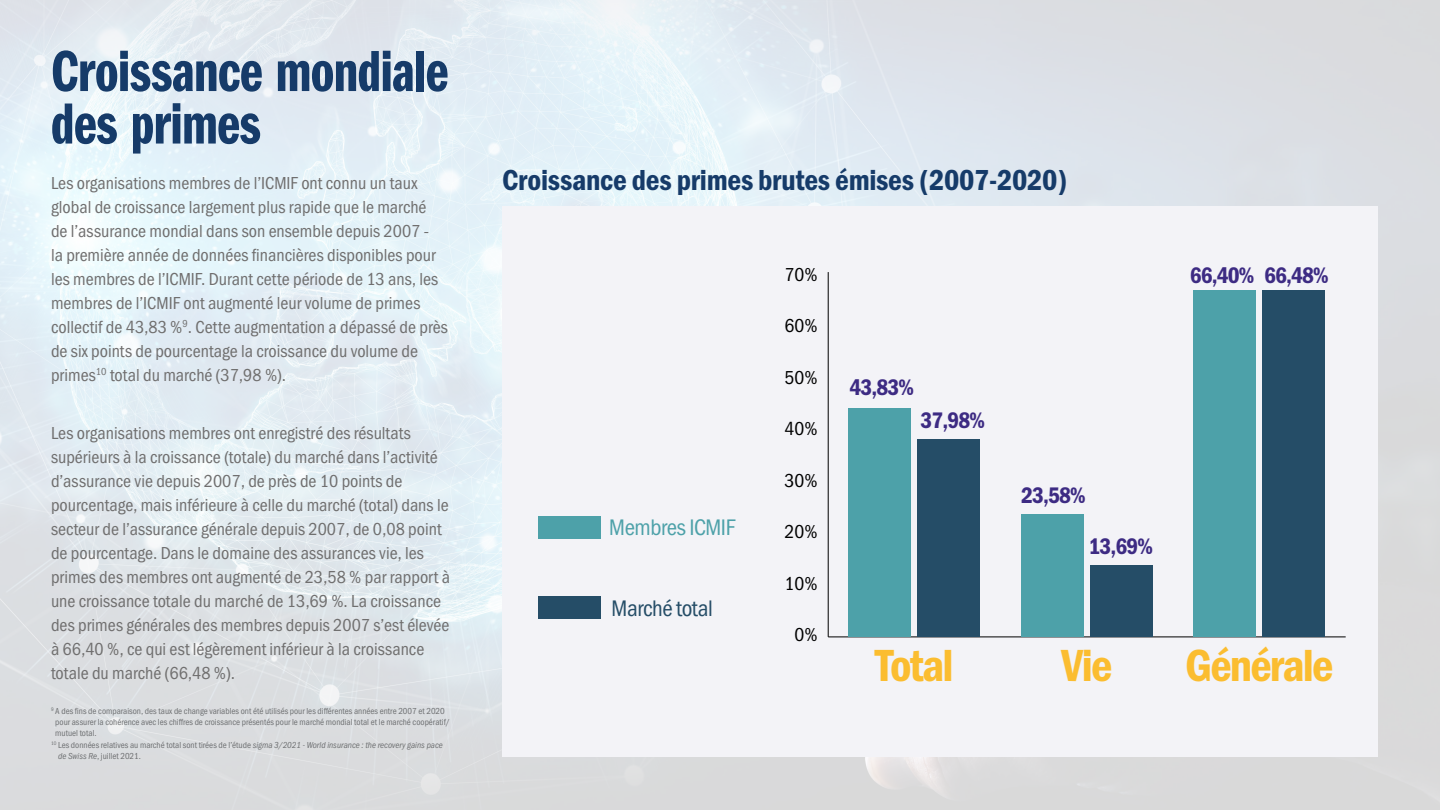
<style>
.page{position:relative;width:1440px;height:810px;background:#fff}
.page>*{position:absolute;margin:0;border:0;box-sizing:border-box;transform-origin:0 0}
.t1{font:60px/52.5px "Franklin Gothic URW Com Dem";letter-spacing:-.01em;color:#163b69}
.t2{font:46.65px "Franklin Gothic URW Con Dem";letter-spacing:-.04em;color:#fbbd30}
.t3{font:30px "Franklin Gothic URW Con Dem";letter-spacing:-.01em;color:#163b69}
.t4{font:23.33px "Franklin Gothic URW Con Dem";letter-spacing:-.04em;color:#3d2b83}
.t5{font:23.33px "Franklin Gothic URW Con Boo";letter-spacing:-.02em;color:#4da1a9}
.t6{font:23.33px "Franklin Gothic URW Con Boo";letter-spacing:-.02em;color:#254d67}
.t7{font:19.42px "Franklin Gothic URW Con Boo";color:#000}
.t8{font:18px/24px "Franklin Gothic URW Con Boo";color:#706f6f}
.t9{font:9px "Franklin Gothic URW Con Boo";color:#6d6f71}
.s1{font-family:"Franklin Gothic URW Con Boo Ita"}
</style>
<div class="page">
<img style="left:0;top:0;width:1440px;height:810px">
<div style="left:502px;top:206px;width:876px;height:551px;background:#f3f3f7"></div>
<hr style="left:828px;top:637px;width:518px;height:1px;background:#000">
<hr style="left:828px;top:272px;width:1px;height:365px;background:#000">
<div style="left:918px;top:439px;width:62px;height:198px;background:#254d67"></div>
<div style="left:1090px;top:566px;width:62px;height:71px;background:#254d67"></div>
<div style="left:1263px;top:290px;width:62px;height:347px;background:#254d67"></div>
<div style="left:849px;top:408px;width:62px;height:229px;background:#4da1a9"></div>
<div style="left:1021px;top:514px;width:62px;height:123px;background:#4da1a9"></div>
<div style="left:1194px;top:291px;width:62px;height:346px;background:#4da1a9"></div>
<div style="left:538px;top:516px;width:62px;height:22px;background:#4da1a9"></div>
<div style="left:538px;top:597px;width:62px;height:22px;background:#254d67"></div>
<h1 class="t1" style="left:51px;top:41px;width:399px">Croissance mondiale des primes</h1>
<p class="t8" style="left:51px;top:171px;width:398px">Les organisations membres de l’ICMIF ont connu un taux global de croissance largement plus rapide que le marché<br>de l’assurance mondial dans son ensemble depuis 2007 -<br>la première année de données financières disponibles pour les membres de l’ICMIF. Durant cette période de 13 ans, les membres de l’ICMIF ont augmenté leur volume de primes collectif de 43,83 %<sup>9</sup>. Cette augmentation a dépassé de près de six points de pourcentage la croissance du volume de primes<sup>10</sup> total du marché (37,98 %).</p>
<p class="t8" style="left:51px;top:421px;width:400px">Les organisations membres ont enregistré des résultats supérieurs à la croissance (totale) du marché dans l’activité d’assurance vie depuis 2007, de près de 10 points de pourcentage, mais inférieure à celle du marché (total) dans le secteur de l’assurance générale depuis 2007, de 0,08 point de pourcentage. Dans le domaine des assurances vie, les primes des membres ont augmenté de 23,58 % par rapport à une croissance totale du marché de 13,69 %. La croissance des primes générales des membres depuis 2007 s’est élevée à 66,40 %, ce qui est légèrement inférieur à la croissance totale du marché (66,48 %).</p>
<p class="t9" style="left:51px;top:705px;width:395px"><sup>9</sup> A des fins de comparaison, des taux de change variables ont été utilisés pour les différentes années entre 2007 et 2020</p>
<p class="t9" style="left:55px;top:717px;width:396px">pour assurer la cohérence avec les chiffres de croissance présentés pour le marché mondial total et le marché coopératif/</p>
<p class="t9" style="left:55px;top:728px;width:43px">mutuel total.</p>
<p class="t9" style="left:51px;top:739px;width:393px"><sup>10</sup> Les données relatives au marché total sont tirées de l’étude <span class="s1">sigma 3/2021 - World insurance : the recovery gains pace</span></p>
<p class="t9" style="left:58px;top:750px;width:84px"><span class="s1">de Swiss Re</span>, juillet 2021.</p>
<h3 class="t3" style="left:502px;top:159px;width:567px">Croissance des primes brutes émises (2007-2020)</h3>
<p class="t5" style="left:609px;top:513px;width:127px">Membres ICMIF</p>
<p class="t6" style="left:612px;top:594px;width:103px">Marché total</p>
<p class="t7" style="left:785px;top:262px;width:35px">70%</p>
<p class="t7" style="left:785px;top:314px;width:35px">60%</p>
<p class="t7" style="left:785px;top:365px;width:35px">50%</p>
<p class="t7" style="left:785px;top:417px;width:35px">40%</p>
<p class="t7" style="left:785px;top:468px;width:35px">30%</p>
<p class="t7" style="left:785px;top:520px;width:35px">20%</p>
<p class="t7" style="left:785px;top:571px;width:35px">10%</p>
<p class="t7" style="left:795px;top:623px;width:25px">0%</p>
<p class="t4" style="left:850px;top:371px;width:66px">43,83%</p>
<p class="t4" style="left:921px;top:404px;width:66px">37,98%</p>
<p class="t4" style="left:1021px;top:480px;width:66px">23,58%</p>
<p class="t4" style="left:1089px;top:530px;width:66px">13,69%</p>
<p class="t4" style="left:1190px;top:260px;width:140px">66,40% 66,48%</p>
<h2 class="t2" style="left:875px;top:634px;width:80px">Total</h2>
<h2 class="t2" style="left:1061px;top:634px;width:53px">Vie</h2>
<h2 class="t2" style="left:1185px;top:634px;width:150px">Générale</h2>
</div>
